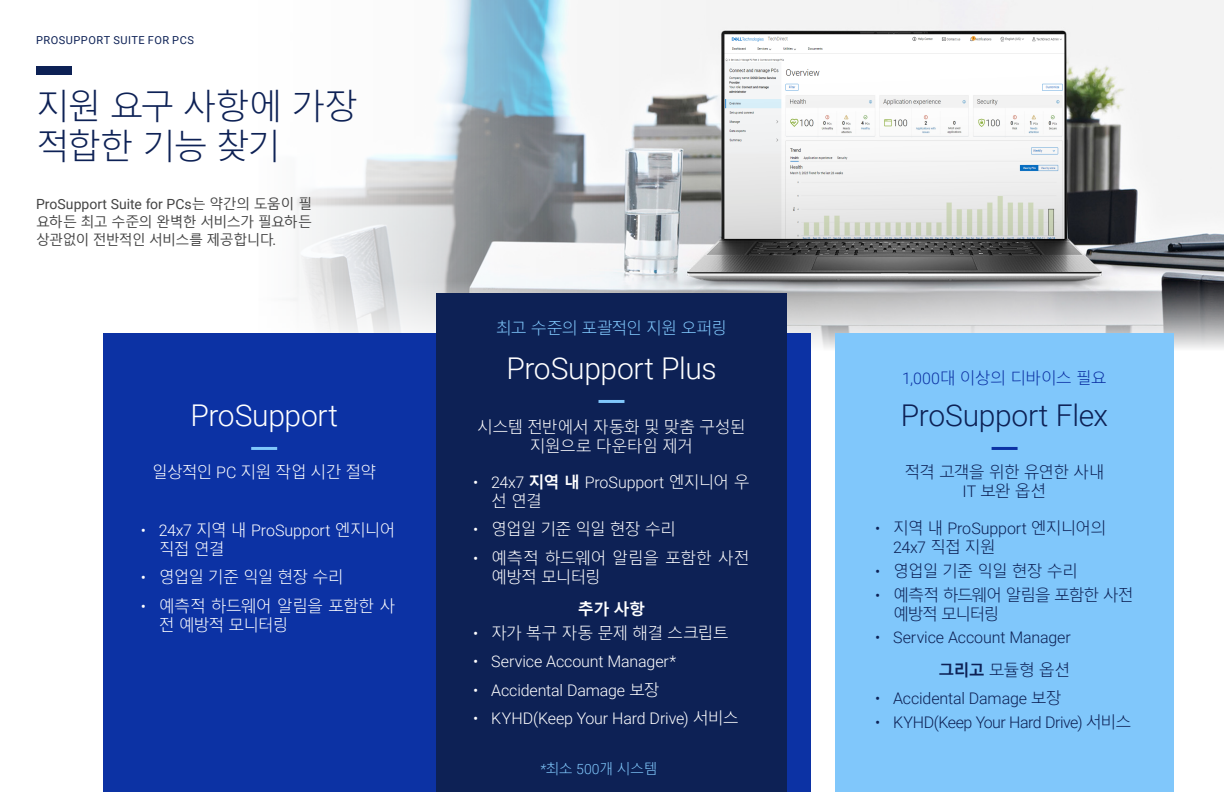
<style>
.page{position:relative;width:1224px;height:792px;background:#fff}
.page>*{position:absolute;margin:0;border:0;box-sizing:border-box;transform-origin:0 0}
.t1{font:300 34px/40.8px "Malgun Gothic";letter-spacing:-.065em;color:#0d2155}
.t2{font:300 30px "Roboto";letter-spacing:-.01em;color:#fff}
.t3{font:300 30px "Roboto";letter-spacing:-.01em;color:#0d2155}
.t4{font:300 16px/19.2px "Malgun Gothic";letter-spacing:-.055em;color:#fff}
.t5{font:300 16px/19.2px "Roboto";letter-spacing:-.01em;color:#fff}
.t6{font:300 16px/19.2px "Roboto";letter-spacing:-.01em;color:#0d2155}
.t7{font:300 16px/19.2px "Malgun Gothic";letter-spacing:-.075em;color:#0d2155}
.t8{font:300 16px "Malgun Gothic";letter-spacing:-.05em;color:#0c32a4}
.t9{font:300 16px "Malgun Gothic";letter-spacing:-.065em;color:#80c7fb}
.t10{font:700 16px "Malgun Gothic";color:#fff}
.t11{font:14px/18px "Malgun Gothic";letter-spacing:-.055em;color:#444;text-align:justify}
.t12{font:300 14px "Malgun Gothic";color:#80c7fb}
.t13{font:11px "Roboto";letter-spacing:.045em;color:#0d2155}
.s1{font-family:"Roboto"}
.s2{font-family:"Malgun Gothic"}
.s3{font-family:"Malgun Gothic";font-weight:700}
.s4{font-family:"Roboto";font-style:italic}
.s5{font-weight:700}
</style>
<div class="page">
<div style="left:36px;top:66px;width:36px;height:9px;background:#0d2155"></div>
<img style="left:296px;top:0;width:928px;height:281px">
<svg style="left:290px;top:281px;width:934px;height:67px"></svg>
<div style="left:103px;top:333px;width:708px;height:459px;background:#0c32a4"></div>
<div style="left:436px;top:294px;width:351px;height:498px;background:#0d2155"></div>
<div style="left:835px;top:333px;width:339px;height:459px;background:#80c7fb"></div>
<svg style="left:725px;top:35px;width:339px;height:203px"></svg>
<hr style="left:251px;top:447px;width:26px;height:3px;background:#80c7fb">
<hr style="left:599px;top:400px;width:25px;height:3px;background:#80c7fb">
<hr style="left:992px;top:447px;width:26px;height:3px;background:#0c32a4">
<p class="t13" style="left:36px;top:33px;width:159px">PROSUPPORT SUITE FOR PCS</p>
<p class="t1" style="left:36px;top:86px;width:324px">지원 요구 사항에 가장 적합한 기능 찾기</p>
<p class="t11" style="left:36px;top:195px;width:277px"><span class="s1">ProSupport Suite for PCs</span>는 약간의 도움이 필 요하든 최고 수준의 완벽한 서비스가 필요하든 상관없이 전반적인 서비스를 제공합니다<span class="s1">.</span></p>
<p class="t2" style="left:190px;top:394px;width:149px">ProSupport</p>
<p class="t4" style="left:152px;top:463px;width:226px">일상적인 <span class="s1">PC</span> 지원 작업 시간 절약</p>
<p class="t5" style="left:159px;top:520px;width:238px;text-indent:-18px">• 24x7 <span class="s2">지역 내</span> ProSupport <span class="s2">엔지니어 직접 연결</span></p>
<p class="t4" style="left:141px;top:568px;width:204px"><span class="s1">•</span> 영업일 기준 익일 현장 수리</p>
<p class="t4" style="left:159px;top:596px;width:238px;text-indent:-18px"><span class="s1">•</span> 예측적 하드웨어 알림을 포함한 사 전 예방적 모니터링</p>
<p class="t9" style="left:496px;top:319px;width:233px">최고 수준의 포괄적인 지원 오퍼링</p>
<p class="t2" style="left:506px;top:348px;width:212px">ProSupport Plus</p>
<p class="t4" style="left:477px;top:418px;width:270px;text-align:center">시스템 전반에서 자동화 및 맞춤 구성된 지원으로 다운타임 제거</p>
<p class="t5" style="left:491px;top:472px;width:260px;text-indent:-18px">• 24x7 <span class="s3">지역 내</span> ProSupport <span class="s2">엔지니어 우 선 연결</span></p>
<p class="t4" style="left:473px;top:520px;width:204px"><span class="s1">•</span> 영업일 기준 익일 현장 수리</p>
<p class="t4" style="left:491px;top:548px;width:260px;text-indent:-18px"><span class="s1">•</span> 예측적 하드웨어 알림을 포함한 사전 예방적 모니터링</p>
<p class="t10" style="left:578px;top:600px;width:69px">추가 사항</p>
<p class="t4" style="left:473px;top:624px;width:257px"><span class="s1">•</span> 자가 복구 자동 문제 해결 스크립트</p>
<p class="t5" style="left:473px;top:651px;width:205px">• Service Account Manager*</p>
<p class="t5" style="left:473px;top:680px;width:188px">• Accidental Damage <span class="s2">보장</span></p>
<p class="t5" style="left:473px;top:708px;width:267px">• KYHD(Keep Your Hard Drive) <span class="s2">서비스</span></p>
<p class="t12" style="left:540px;top:761px;width:119px"><span class="s4">*</span>최소 <span class="s1">500</span>개 시스템</p>
<p class="t8" style="left:902px;top:369px;width:206px"><span class="s1">1,000</span>대 이상의 디바이스 필요</p>
<p class="t3" style="left:901px;top:394px;width:209px">ProSupport Flex</p>
<p class="t7" style="left:904px;top:463px;width:202px;text-align:center">적격 고객을 위한 유연한 사내<br><span class="s1">IT</span> 보완 옵션</p>
<p class="t6" style="left:893px;top:518px;width:215px;text-indent:-18px">• <span class="s2">지역 내</span> ProSupport <span class="s2">엔지니어의<br></span>24x7 <span class="s2">직접 지원</span></p>
<p class="t7" style="left:875px;top:562px;width:204px"><span class="s1">•</span> 영업일 기준 익일 현장 수리</p>
<p class="t7" style="left:893px;top:585px;width:242px;text-indent:-18px"><span class="s1">•</span> 예측적 하드웨어 알림을 포함한 사전 예방적 모니터링</p>
<p class="t6" style="left:875px;top:628px;width:197px">• Service Account Manager</p>
<p class="t7" style="left:938px;top:661px;width:134px"><span class="s5">그리고</span> 모듈형 옵션</p>
<p class="t6" style="left:875px;top:688px;width:188px">• Accidental Damage <span class="s2">보장</span></p>
<p class="t6" style="left:875px;top:712px;width:258px">• KYHD(Keep Your Hard Drive) <span class="s2">서비스</span></p>
</div>
